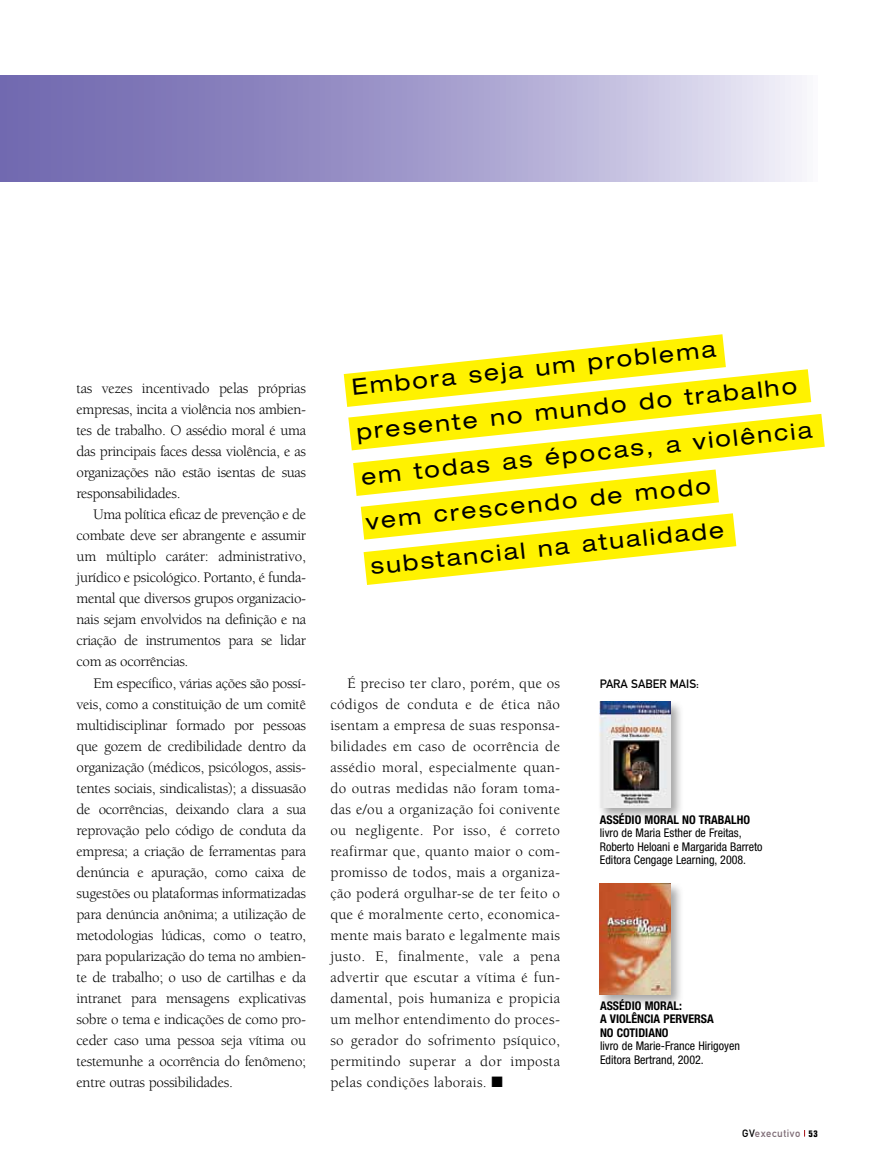
<style>
.page{position:relative;width:893px;height:1170px;background:#fff}
.page>*{position:absolute;margin:0;border:0;box-sizing:border-box;transform-origin:0 0}
.t1{font:expanded 22.5px/45px "Helvetica Neue LT Std";color:#000}
.t2{font:15px/21px "Berkeley Std";letter-spacing:-.025em;color:#000;text-align:justify}
.t3{font:condensed 12px/13.5px "Helvetica Neue LT Std";color:#000}
.t4{font:700 condensed 12px "Helvetica Neue LT Std";color:#000}
.t5{font:12px "DIN Mittelschrift Std";color:#000}
.t6{font:10.5px "DIN Mittelschrift";letter-spacing:.05em;color:#7f6d77}
.s1{color:#000}
.s2{font-family:"Eurostile LT Std";font-weight:700;font-stretch:condensed;font-size:9px;color:#000}
</style>
<div class="page">
<svg style="left:0;top:75px;width:802px;height:106px;background:#a59ecd"></svg>
<svg style="left:344px;top:334px;width:481px;height:251px"></svg>
<div style="left:597px;top:699px;width:87px;height:122px;background:#000;opacity:.35"></div>
<img style="left:600px;top:701px;width:70px;height:106px">
<div style="left:597px;top:881px;width:87px;height:127px;background:#000;opacity:.35"></div>
<img style="left:600px;top:883px;width:70px;height:111px">
<h1 class="t1" style="left:349px;top:364px;width:455px;rotate:-6deg">Embora seja um problema presente no mundo do trabalho em todas as épocas, a violência vem crescendo de modo substancial na atualidade</h1>
<p class="t2" style="left:77px;top:378px;width:231px">tas vezes incentivado pelas próprias empresas, incita a violência nos ambien&shy;tes de trabalho. O assédio moral é uma das principais faces dessa violência, e as organizações não estão isentas de suas responsabilidades.</p>
<p class="t2" style="left:77px;top:504px;width:231px;text-indent:17px">Uma política eficaz de prevenção e de combate deve ser abrangente e assumir um múltiplo caráter: administrativo, jurídico e psicológico. Portanto, é funda&shy;mental que diversos grupos organizacio&shy;nais sejam envolvidos na definição e na criação de instrumentos para se lidar com as ocorrências.</p>
<p class="t2" style="left:77px;top:672px;width:231px;text-indent:17px">Em específico, várias ações são possí&shy;veis, como a constituição de um comitê multidisciplinar formado por pessoas que gozem de credibilidade dentro da organização (médicos, psicólogos, assis&shy;tentes sociais, sindicalistas); a dissuasão de ocorrências, deixando clara a sua reprovação pelo código de conduta da empresa; a criação de ferramentas para denúncia e apuração, como caixa de sugestões ou plataformas informatizadas para denúncia anônima; a utilização de metodologias lúdicas, como o teatro, para popularização do tema no ambien&shy;te de trabalho; o uso de cartilhas e da intranet para mensagens explicativas sobre o tema e indicações de como pro&shy;ceder caso uma pessoa seja vítima ou testemunhe a ocorrência do fenômeno; entre outras possibilidades.</p>
<p class="t5" style="left:600px;top:676px;width:101px">PARA SABER MAIS:</p>
<p class="t2" style="left:330px;top:672px;width:231px;text-indent:17px">É preciso ter claro, porém, que os códigos de conduta e de ética não isentam a empresa de suas responsa&shy;bilidades em caso de ocorrência de assédio moral, especialmente quan&shy;do outras medidas não foram toma&shy;das e/ou a organização foi conivente ou negligente. Por isso, é correto reafirmar que, quanto maior o com&shy;promisso de todos, mais a organiza&shy;ção poderá orgulhar-se de ter feito o que é moralmente certo, economica&shy;mente mais barato e legalmente mais justo. E, finalmente, vale a pena advertir que escutar a vítima é fun&shy;damental, pois humaniza e propicia um melhor entendimento do proces&shy;so gerador do sofrimento psíquico, permitindo superar a dor imposta pelas condições laborais. ■</p>
<p class="t4" style="left:600px;top:812px;width:14px">ASSÉDIO</p>
<p class="t4" style="left:644px;top:812px;width:8px">MORAL</p>
<p class="t4" style="left:682px;top:812px;width:69px">NO TRABALHO</p>
<p class="t3" style="left:600px;top:826px;width:164px">livro de Maria Esther de Freitas,<br>Roberto Heloani e Margarida Barreto<br>Editora Cengage Learning, 2008.</p>
<p class="t4" style="left:600px;top:997px;width:14px">ASSÉDIO</p>
<p class="t4" style="left:645px;top:997px;width:8px">MORAL</p>
<p class="t4" style="left:679px;top:997px;width:4px">:</p>
<p class="t4" style="left:600px;top:1011px;width:44px">A VIOLÊNCIA</p>
<p class="t4" style="left:663px;top:1011px;width:33px">PERVERSA</p>
<p class="t4" style="left:600px;top:1024px;width:24px">NO COTIDIANO</p>
<p class="t3" style="left:600px;top:1038px;width:141px">livro de Marie-France Hirigoyen<br>Editora Bertrand, 2002.</p>
<p class="t6" style="left:742px;top:1126px;width:77px"><span class="s1">gv</span>executivo <span class="s2">53</span></p>
</div>
